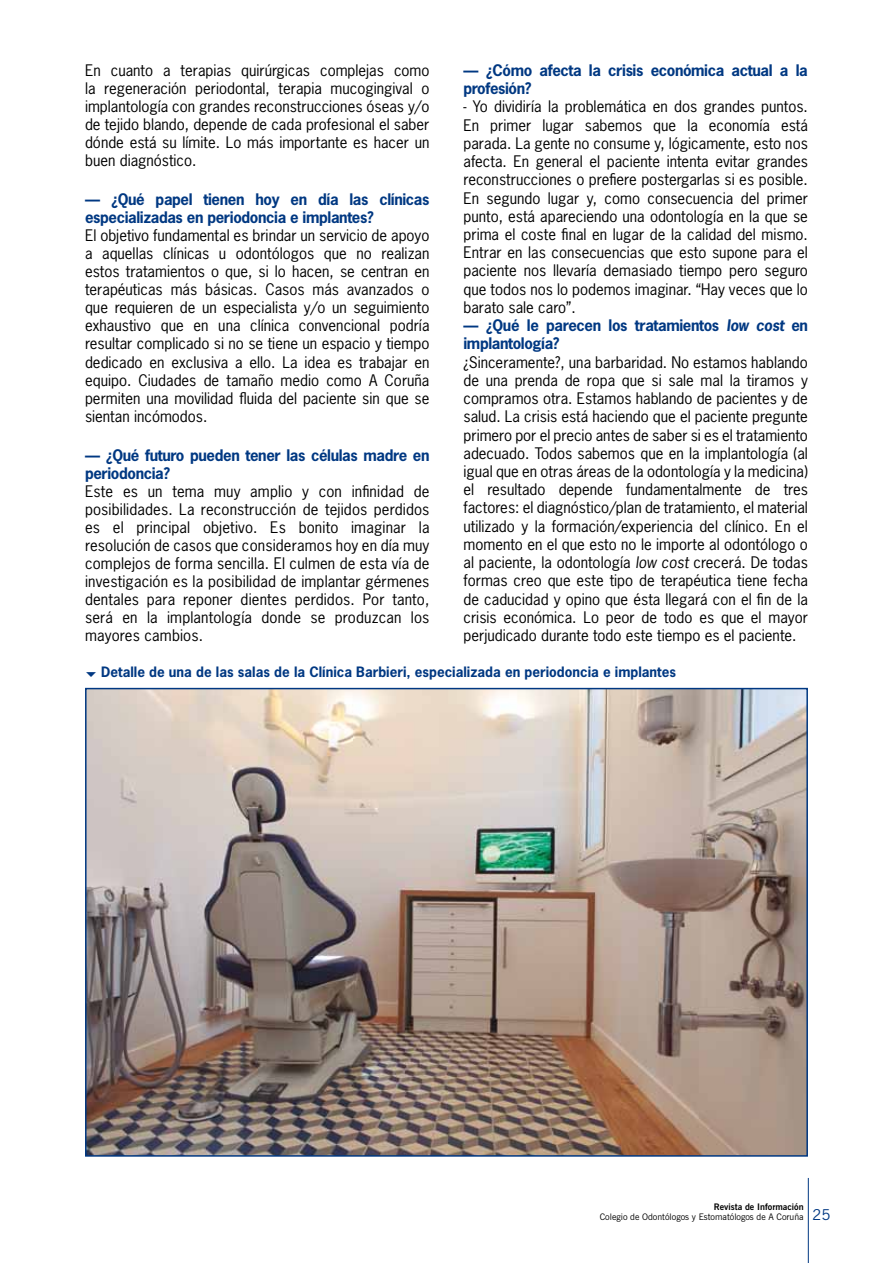
<style>
.page{position:relative;width:893px;height:1263px;background:#fff}
.page>*{position:absolute;margin:0;border:0;box-sizing:border-box;transform-origin:0 0}
.t1{font:15px/18px "News Gothic";color:#000;text-align:justify}
.t2{font:700 15px/18px "News Gothic";letter-spacing:-.025em;color:#003882}
.t3{font:700 13.5px "News Gothic";color:#003882}
.t4{font:9px/10.8px "News Gothic BT";color:#000}
.s1{font-style:italic}
.s2{font-weight:700}
.s3{font-size:15px;color:#003882}
</style>
<div class="page">
<hr style="left:808px;top:1178px;width:1px;height:85px;background:#003882">
<img style="left:88px;top:691px;width:717px;height:463px">
<div style="left:85px;top:688px;width:723px;height:469px;border:2px solid #003882"></div>
<p class="t2" style="left:463px;top:61px;width:346px">— ¿Cómo afecta la crisis económica actual a la profesión?</p>
<p class="t1" style="left:463px;top:98px;width:346px">- Yo dividiría la problemática en dos grandes puntos.<br>En primer lugar sabemos que la economía está parada. La gente no consume y, lógicamente, esto nos afecta. En general el paciente intenta evitar grandes reconstrucciones o prefiere postergarlas si es posible.<br>En segundo lugar y, como consecuencia del primer punto, está apareciendo una odontología en la que se prima el coste final en lugar de la calidad del mismo.<br>Entrar en las consecuencias que esto supone para el paciente nos llevaría demasiado tiempo pero seguro que todos nos lo podemos imaginar. “Hay veces que lo barato sale caro”.</p>
<p class="t2" style="left:463px;top:316px;width:346px">— ¿Qué le parecen los tratamientos <span class="s1">low cost</span> en implantología?</p>
<p class="t1" style="left:463px;top:353px;width:346px">¿Sinceramente?, una barbaridad. No estamos hablando de una prenda de ropa que si sale mal la tiramos y compramos otra. Estamos hablando de pacientes y de salud. La crisis está haciendo que el paciente pregunte primero por el precio antes de saber si es el tratamiento adecuado. Todos sabemos que en la implantología (al igual que en otras áreas de la odontología y la medicina) el resultado depende fundamentalmente de tres factores: el diagnóstico/plan de tratamiento, el material utilizado y la formación/experiencia del clínico. En el momento en el que esto no le importe al odontólogo o al paciente, la odontología <span class="s1">low cost</span> crecerá. De todas formas creo que este tipo de terapéutica tiene fecha de caducidad y opino que ésta llegará con el fin de la crisis económica. Lo peor de todo es que el mayor perjudicado durante todo este tiempo es el paciente.</p>
<p class="t3" style="left:101px;top:663px;width:576px">Detalle de una de las salas de la Clínica Barbieri, especializada en periodoncia e implantes</p>
<p class="t1" style="left:85px;top:61px;width:346px">En cuanto a terapias quirúrgicas complejas como la regeneración periodontal, terapia mucogingival o implantología con grandes reconstrucciones óseas y/o de tejido blando, depende de cada profesional el saber dónde está su límite. Lo más importante es hacer un buen diagnóstico.</p>
<p class="t2" style="left:85px;top:190px;width:346px">— ¿Qué papel tienen hoy en día las clínicas especializadas en periodoncia e implantes?</p>
<p class="t1" style="left:85px;top:227px;width:346px">El objetivo fundamental es brindar un servicio de apoyo a aquellas clínicas u odontólogos que no realizan estos tratamientos o que, si lo hacen, se centran en terapéuticas más básicas. Casos más avanzados o que requieren de un especialista y/o un seguimiento exhaustivo que en una clínica convencional podría resultar complicado si no se tiene un espacio y tiempo dedicado en exclusiva a ello. La idea es trabajar en equipo. Ciudades de tamaño medio como A Coruña permiten una movilidad fluida del paciente sin que se sientan incómodos.</p>
<p class="t2" style="left:85px;top:446px;width:346px">— ¿Qué futuro pueden tener las células madre en periodoncia?</p>
<p class="t1" style="left:85px;top:482px;width:346px">Este es un tema muy amplio y con infinidad de posibilidades. La reconstrucción de tejidos perdidos es el principal objetivo. Es bonito imaginar la resolución de casos que consideramos hoy en día muy complejos de forma sencilla. El culmen de esta vía de investigación es la posibilidad de implantar gérmenes dentales para reponer dientes perdidos. Por tanto, será en la implantología donde se produzcan los mayores cambios.</p>
<p class="t4" style="left:600px;top:1201px;width:232px;text-indent:114px"><span class="s2">Revista de Información<br></span>Colegio de Odontólogos y Estomatólogos de A Coruña <span class="s3">25</span></p>
</div>
